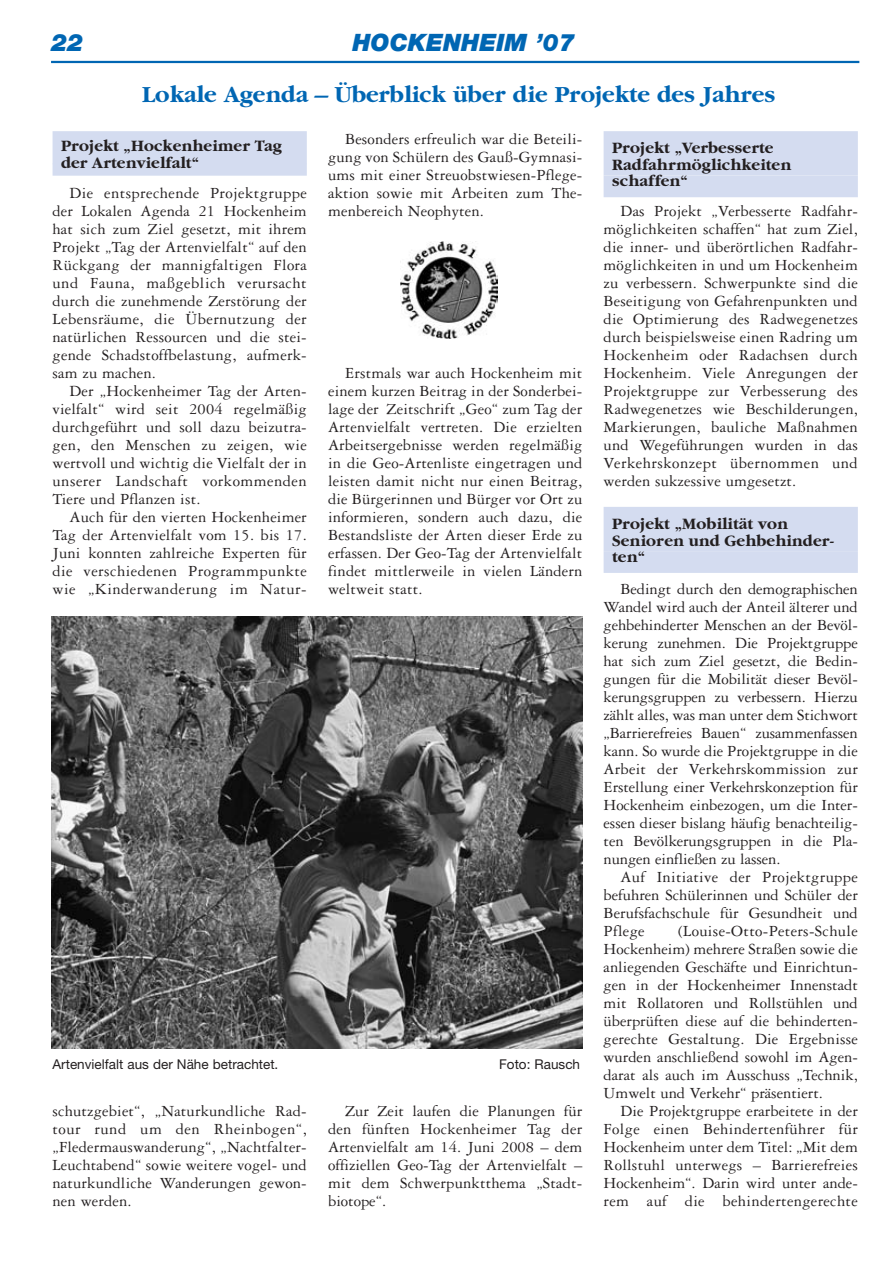
<style>
.page{position:relative;width:893px;height:1263px;background:#fff}
.page>*{position:absolute;margin:0;border:0;box-sizing:border-box;transform-origin:0 0}
.t1{font:700 24px "Garamond";color:#0066b3}
.t2{font:italic 900 24px "Helvetica Neue";color:#0066b3}
.t3{font:16.5px/18px "Garamond Three";letter-spacing:.01em;color:#231f20;text-align:justify}
.t4{font:700 16.5px/16.5px "Garamond";letter-spacing:.01em;color:#231f20}
.t5{font:13.5px "Helvetica Neue";color:#231f20}
</style>
<div class="page">
<hr style="left:51px;top:61px;width:808px;height:2px;background:#0066b3">
<div style="left:53px;top:131px;width:254px;height:33px;background:#d4dcf0"></div>
<div style="left:53px;top:164px;width:254px;height:12px;background:#d4dcf0"></div>
<div style="left:603px;top:131px;width:254px;height:44px;background:#d4dcf0"></div>
<div style="left:603px;top:175px;width:254px;height:22px;background:#d4dcf0"></div>
<div style="left:603px;top:507px;width:254px;height:44px;background:#d4dcf0"></div>
<div style="left:603px;top:551px;width:254px;height:22px;background:#d4dcf0"></div>
<img style="left:51px;top:617px;width:532px;height:431px">
<img style="left:400px;top:241px;width:98px;height:98px">
<h1 class="t2" style="left:51px;top:34px;width:34px">22</h1>
<h1 class="t2" style="left:352px;top:34px;width:224px">HOCKENHEIM ’07</h1>
<h1 class="t1" style="left:142px;top:85px;width:634px">Lokale Agenda – Überblick über die Projekte des Jahres</h1>
<p class="t4" style="left:61px;top:139px;width:222px">Projekt „Hockenheimer Tag der Artenvielfalt“</p>
<p class="t3" style="left:53px;top:185px;width:256px;text-indent:17px">Die entsprechende Projektgruppe der Lokalen Agenda 21 Hockenheim hat sich zum Ziel gesetzt, mit ihrem Projekt „Tag der Artenvielfalt“ auf den Rückgang der mannigfaltigen Flora und Fauna, maßgeblich verursacht durch die zunehmende Zerstörung der Lebensräume, die Übernutzung der natürlichen Ressourcen und die stei&shy;gende Schadstoffbelastung, aufmerk&shy;sam zu machen.</p>
<p class="t3" style="left:53px;top:383px;width:256px;text-indent:17px">Der „Hockenheimer Tag der Arten&shy;vielfalt“ wird seit 2004 regelmäßig durchgeführt und soll dazu beizutra&shy;gen, den Menschen zu zeigen, wie wertvoll und wichtig die Vielfalt der in unserer Landschaft vorkommenden Tiere und Pflanzen ist.</p>
<p class="t3" style="left:53px;top:509px;width:256px;text-indent:17px">Auch für den vierten Hockenheimer Tag der Artenvielfalt vom 15. bis 17.<br>Juni konnten zahlreiche Experten für die verschiedenen Programmpunkte wie „Kinderwanderung im Natur-</p>
<p class="t3" style="left:328px;top:131px;width:256px;text-indent:17px">Besonders erfreulich war die Beteili&shy;gung von Schülern des Gauß-Gymnasi&shy;ums mit einer Streuobstwiesen-Pflege&shy;aktion sowie mit Arbeiten zum The&shy;menbereich Neophyten.</p>
<p class="t4" style="left:612px;top:141px;width:181px">Projekt „Verbesserte<br>Radfahrmöglichkeiten schaffen“</p>
<p class="t3" style="left:603px;top:203px;width:256px;text-indent:17px">Das Projekt „Verbesserte Radfahr&shy;möglichkeiten schaffen“ hat zum Ziel, die inner- und überörtlichen Radfahr&shy;möglichkeiten in und um Hockenheim zu verbessern. Schwerpunkte sind die Beseitigung von Gefahrenpunkten und die Optimierung des Radwegenetzes durch beispielsweise einen Radring um Hockenheim oder Radachsen durch Hockenheim. Viele Anregungen der Projektgruppe zur Verbesserung des Radwegenetzes wie Beschilderungen, Markierungen, bauliche Maßnahmen und Wegeführungen wurden in das Verkehrskonzept übernommen und werden sukzessive umgesetzt.</p>
<p class="t4" style="left:612px;top:517px;width:224px">Projekt „Mobilität von<br>Senioren und Gehbehinder&shy;ten“</p>
<p class="t3" style="left:603px;top:581px;width:256px;text-indent:17px">Bedingt durch den demographischen Wandel wird auch der Anteil älterer und gehbehinderter Menschen an der Bevöl&shy;kerung zunehmen. Die Projektgruppe hat sich zum Ziel gesetzt, die Bedin&shy;gungen für die Mobilität dieser Bevöl&shy;kerungsgruppen zu verbessern. Hierzu zählt alles, was man unter dem Stichwort „Barrierefreies Bauen“ zusammenfassen kann. So wurde die Projektgruppe in die Arbeit der Verkehrskommission zur Erstellung einer Verkehrskonzeption für Hockenheim einbezogen, um die Inter&shy;essen dieser bislang häufig benachteilig&shy;ten Bevölkerungsgruppen in die Pla&shy;nungen einfließen zu lassen.</p>
<p class="t3" style="left:603px;top:869px;width:256px;text-indent:17px">Auf Initiative der Projektgruppe befuhren Schülerinnen und Schüler der Berufsfachschule für Gesundheit und Pflege</p>
<p class="t3" style="left:328px;top:365px;width:256px;text-indent:17px">Erstmals war auch Hockenheim mit einem kurzen Beitrag in der Sonderbei&shy;lage der Zeitschrift „Geo“ zum Tag der Artenvielfalt vertreten. Die erzielten Arbeitsergebnisse werden regelmäßig in die Geo-Artenliste eingetragen und leisten damit nicht nur einen Beitrag, die Bürgerinnen und Bürger vor Ort zu informieren, sondern auch dazu, die Bestandsliste der Arten dieser Erde zu erfassen. Der Geo-Tag der Artenvielfalt findet mittlerweile in vielen Ländern weltweit statt.</p>
<p class="t3" style="left:603px;top:923px;width:256px;text-indent:75px">(Louise-Otto-Peters-Schule Hockenheim) mehrere Straßen sowie die anliegenden Geschäfte und Einrichtun&shy;gen in der Hockenheimer Innenstadt mit Rollatoren und Rollstühlen und überprüften diese auf die behinderten&shy;gerechte Gestaltung. Die Ergebnisse wurden anschließend sowohl im Agen&shy;darat als auch im Ausschuss „Technik, Umwelt und Verkehr“ präsentiert.</p>
<p class="t3" style="left:603px;top:1103px;width:256px;text-indent:17px">Die Projektgruppe erarbeitete in der Folge einen Behindertenführer für Hockenheim unter dem Titel: „Mit dem Rollstuhl unterwegs – Barrierefreies Hockenheim“. Darin wird unter ande&shy;rem auf die behindertengerechte</p>
<p class="t5" style="left:53px;top:1059px;width:227px">Artenvielfalt aus der Nähe betrachtet.</p>
<p class="t5" style="left:499px;top:1059px;width:82px">Foto: Rausch</p>
<p class="t3" style="left:328px;top:1103px;width:256px;text-indent:17px">Zur Zeit laufen die Planungen für den fünften Hockenheimer Tag der Artenvielfalt am 14. Juni 2008 – dem offiziellen Geo-Tag der Artenvielfalt – mit dem Schwerpunktthema „Stadt&shy;biotope“.</p>
<p class="t3" style="left:53px;top:1103px;width:256px">schutzgebiet“, „Naturkundliche Rad&shy;tour rund um den Rheinbogen“, „Fledermauswanderung“, „Nachtfalter-Leuchtabend“ sowie weitere vogel- und naturkundliche Wanderungen gewon&shy;nen werden.</p>
</div>
